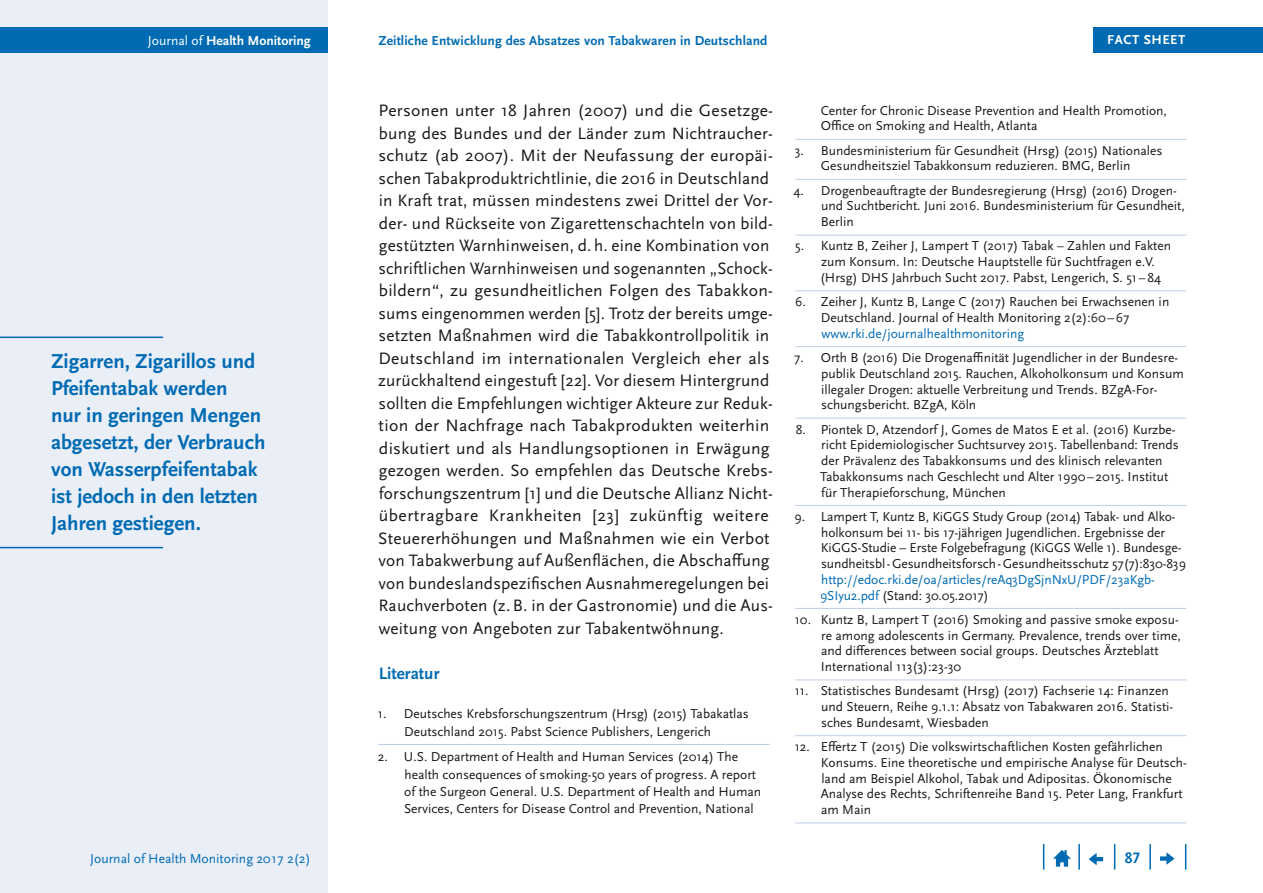
<style>
.page{position:relative;width:1263px;height:893px;background:#fff}
.page>*{position:absolute;margin:0;border:0;box-sizing:border-box;transform-origin:0 0}
.t1{font:700 21px/27px "Scala Sans Pro";color:#006bb3}
.Copy_Einzug{font:17.25px/22.5px "Scala Sans Pro";letter-spacing:.015em;color:#1a171c}
.t2{font:700 17.25px "Scala Sans Pro";color:#006bb3}
.t3{font:700 15.75px "Scala Sans Pro";color:#006bb3}
.t4{font:700 13.65px "Scala Sans Pro";letter-spacing:.01em;color:#006bb3}
.t5{font:13.65px "Scala Sans Pro";color:#006bb3}
.t6{font:700 13.65px "Scala Sans Pro";color:#fff}
.Literaturverzeichnis{font:13.5px/15.8px "Scala Sans Pro";color:#1a171c}
.t7{font:700 13.5px "Scala Sans Pro";letter-spacing:.04em;color:#fff}
.s1{font-weight:400}
.s2{color:#006bb3}
</style>
<div class="page">
<div style="left:0;top:0;width:327px;height:893px;background:#eaeef7"></div>
<div style="left:0;top:28px;width:327px;height:25px;background:#006bb3"></div>
<svg style="left:1185px;top:844px;width:1px;height:26px"></svg>
<hr style="left:1149px;top:844px;width:2px;height:26px;background:#006bb3">
<svg style="left:1114px;top:844px;width:1px;height:26px"></svg>
<hr style="left:1078px;top:844px;width:2px;height:26px;background:#006bb3">
<svg style="left:1043px;top:844px;width:1px;height:26px"></svg>
<svg style="left:1053px;top:850px;width:18px;height:17px"></svg>
<svg style="left:1089px;top:853px;width:14px;height:12px"></svg>
<svg style="left:1160px;top:852px;width:14px;height:13px"></svg>
<div style="left:1093px;top:28px;width:170px;height:25px;background:#006bb3"></div>
<hr style="left:795px;top:139px;width:391px;height:1px;background:#bdcee8">
<hr style="left:795px;top:179px;width:391px;height:1px;background:#bdcee8">
<hr style="left:795px;top:235px;width:391px;height:1px;background:#bdcee8">
<hr style="left:795px;top:290px;width:391px;height:1px;background:#bdcee8">
<hr style="left:795px;top:346px;width:391px;height:1px;background:#bdcee8">
<hr style="left:795px;top:418px;width:391px;height:1px;background:#bdcee8">
<hr style="left:795px;top:505px;width:391px;height:1px;background:#bdcee8">
<hr style="left:795px;top:608px;width:391px;height:1px;background:#bdcee8">
<hr style="left:795px;top:679px;width:391px;height:1px;background:#bdcee8">
<hr style="left:795px;top:735px;width:391px;height:1px;background:#bdcee8">
<hr style="left:795px;top:822px;width:391px;height:1px;background:#bdcee8">
<hr style="left:378px;top:744px;width:392px;height:1px;background:#bdcee8">
<hr style="left:0;top:337px;width:163px;height:1px;background:#006bb3">
<hr style="left:0;top:547px;width:163px;height:1px;background:#006bb3">
<p class="t6" style="left:148px;top:33px;width:164px"><span class="s1">Journal of</span> Health Monitoring</p>
<p class="t4" style="left:378px;top:33px;width:390px">Zeitliche Entwicklung des Absatzes von Tabakwaren in Deutschland</p>
<p class="t7" style="left:1107px;top:32px;width:80px">FACT SHEET</p>
<p class="t1" style="left:51px;top:348px;width:216px">Zigarren, Zigarillos und<br>Pfeifentabak werden<br>nur in geringen Mengen abgesetzt, der Verbrauch von Wasserpfeifentabak ist jedoch in den letzten<br>Jahren gestiegen.</p>
<p class="Copy_Einzug" style="left:378px;top:99px;width:396px">Personen unter 18 Jahren (2007) und die Gesetzge&shy;bung des Bundes und der Länder zum Nichtraucher&shy;schutz (ab 2007). Mit der Neufassung der europäi&shy;schen Tabakproduktrichtlinie, die 2016 in Deutschland in Kraft trat, müssen mindestens zwei Drittel der Vor&shy;der- und Rückseite von Zigarettenschachteln von bild&shy;gestützten Warnhinweisen, d. h. eine Kombination von schriftlichen Warnhinweisen und sogenannten „Schock&shy;bildern“, zu gesundheitlichen Folgen des Tabakkon&shy;sums eingenommen werden [5]. Trotz der bereits umge&shy;setzten Maßnahmen wird die Tabakkontrollpolitik in Deutschland im internationalen Vergleich eher als zurückhaltend eingestuft [22]. Vor diesem Hintergrund sollten die Empfehlungen wichtiger Akteure zur Reduk&shy;tion der Nachfrage nach Tabakprodukten weiterhin diskutiert und als Handlungsoptionen in Erwägung gezogen werden. So empfehlen das Deutsche Krebs&shy;forschungszentrum [1] und die Deutsche Allianz Nicht&shy;übertragbare Krankheiten [23] zukünftig weitere Steuererhöhungen und Maßnahmen wie ein Verbot von Tabakwerbung auf Außenflächen, die Abschaffung von bundeslandspezifischen Ausnahmeregelungen bei Rauchverboten (z.B. in der Gastronomie) und die Aus&shy;weitung von Angeboten zur Tabakentwöhnung.</p>
<h2 class="t2" style="left:379px;top:663px;width:62px">Literatur</h2>
<p class="Literaturverzeichnis" style="left:404px;top:705px;width:346px;line-height:17.2px;text-indent:-26px">1. Deutsches Krebsforschungszentrum (Hrsg) (2015) Tabakatlas<br>Deutschland 2015. Pabst Science Publishers, Lengerich</p>
<p class="Literaturverzeichnis" style="left:404px;top:748px;width:359px;line-height:17.2px;text-indent:-26px">2. U.S. Department of Health and Human Services (2014) The health consequences of smoking-50 years of progress. A report of the Surgeon General. U.S. Department of Health and Human Services, Centers for Disease Control and Prevention, National</p>
<p class="Literaturverzeichnis" style="left:821px;top:102px;width:348px">Center for Chronic Disease Prevention and Health Promotion,<br>Office on Smoking and Health, Atlanta</p>
<p class="Literaturverzeichnis" style="left:795px;top:142px;width:369px;text-align:center">3. Bundesministerium für Gesundheit (Hrsg) (2015) Nationales<br>Gesundheitsziel Tabakkonsum reduzieren. BMG, Berlin</p>
<p class="Literaturverzeichnis" style="left:821px;top:182px;width:365px;text-indent:-27px">4. Drogenbeauftragte der Bundesregierung (Hrsg) (2016) Drogen&shy;und Suchtbericht. Juni 2016. Bundesministerium für Gesundheit,<br>Berlin</p>
<p class="Literaturverzeichnis" style="left:820px;top:238px;width:352px;text-indent:-25px">5. Kuntz B, Zeiher J, Lampert T (2017) Tabak – Zahlen und Fakten zum Konsum. In: Deutsche Hauptstelle für Suchtfragen e.V. (Hrsg) DHS Jahrbuch Sucht 2017. Pabst, Lengerich, S. 51–84</p>
<p class="Literaturverzeichnis" style="left:821px;top:294px;width:350px;text-indent:-26px">6. Zeiher J, Kuntz B, Lange C (2017) Rauchen bei Erwachsenen in<br>Deutschland. Journal of Health Monitoring 2(2):60–67 <span class="s2">www.rki.de/journalhealthmonitoring</span></p>
<p class="Literaturverzeichnis" style="left:821px;top:350px;width:364px;text-indent:-27px">7. Orth B (2016) Die Drogenaffinität Jugendlicher in der Bundesre&shy;publik Deutschland 2015. Rauchen, Alkoholkonsum und Konsum illegaler Drogen: aktuelle Verbreitung und Trends. BZgA-For&shy;schungsbericht. BZgA, Köln</p>
<p class="Literaturverzeichnis" style="left:820px;top:421px;width:360px;text-indent:-24px">8. Piontek D, Atzendorf J, Gomes de Matos E et al. (2016) Kurzbe&shy;richt Epidemiologischer Suchtsurvey 2015. Tabellenband: Trends der Prävalenz des Tabakkonsums und des klinisch relevanten Tabakkonsums nach Geschlecht und Alter 1990–2015. Institut für Therapieforschung, München</p>
<p class="Literaturverzeichnis" style="left:820px;top:508px;width:367px;text-indent:-26px">9. Lampert T, Kuntz B, KiGGS Study Group (2014) Tabak- und Alko&shy;holkonsum bei 11- bis 17-jährigen Jugendlichen. Ergebnisse der KiGGS-Studie – Erste Folgebefragung (KiGGS Welle 1). Bundesge&shy;sundheitsbl-Gesundheitsforsch-Gesundheitsschutz 57(7):830-839 <span class="s2">http://edoc.rki.de/oa/articles/reAq3DgSjnNxU/PDF/23aKgb-9SIyu2.pdf</span> (Stand: 30.05.2017)</p>
<p class="Literaturverzeichnis" style="left:821px;top:611px;width:361px;text-indent:-26px">10. Kuntz B, Lampert T (2016) Smoking and passive smoke exposu&shy;re among adolescents in Germany. Prevalence, trends over time, and differences between social groups. Deutsches Ärzteblatt International 113(3):23-30</p>
<p class="Literaturverzeichnis" style="left:821px;top:683px;width:354px;text-indent:-26px">11. Statistisches Bundesamt (Hrsg) (2017) Fachserie 14: Finanzen und Steuern, Reihe 9.1.1: Absatz von Tabakwaren 2016. Statisti&shy;sches Bundesamt, Wiesbaden</p>
<p class="Literaturverzeichnis" style="left:821px;top:739px;width:368px;text-indent:-26px">12. Effertz T (2015) Die volkswirtschaftlichen Kosten gefährlichen Konsums. Eine theoretische und empirische Analyse für Deutsch&shy;land am Beispiel Alkohol, Tabak und Adipositas. Ökonomische Analyse des Rechts, Schriftenreihe Band 15. Peter Lang, Frankfurt am Main</p>
<p class="t5" style="left:90px;top:850px;width:222px">Journal of Health Monitoring 2017 2(2)</p>
<p class="t3" style="left:1125px;top:849px;width:16px">87</p>
</div>
